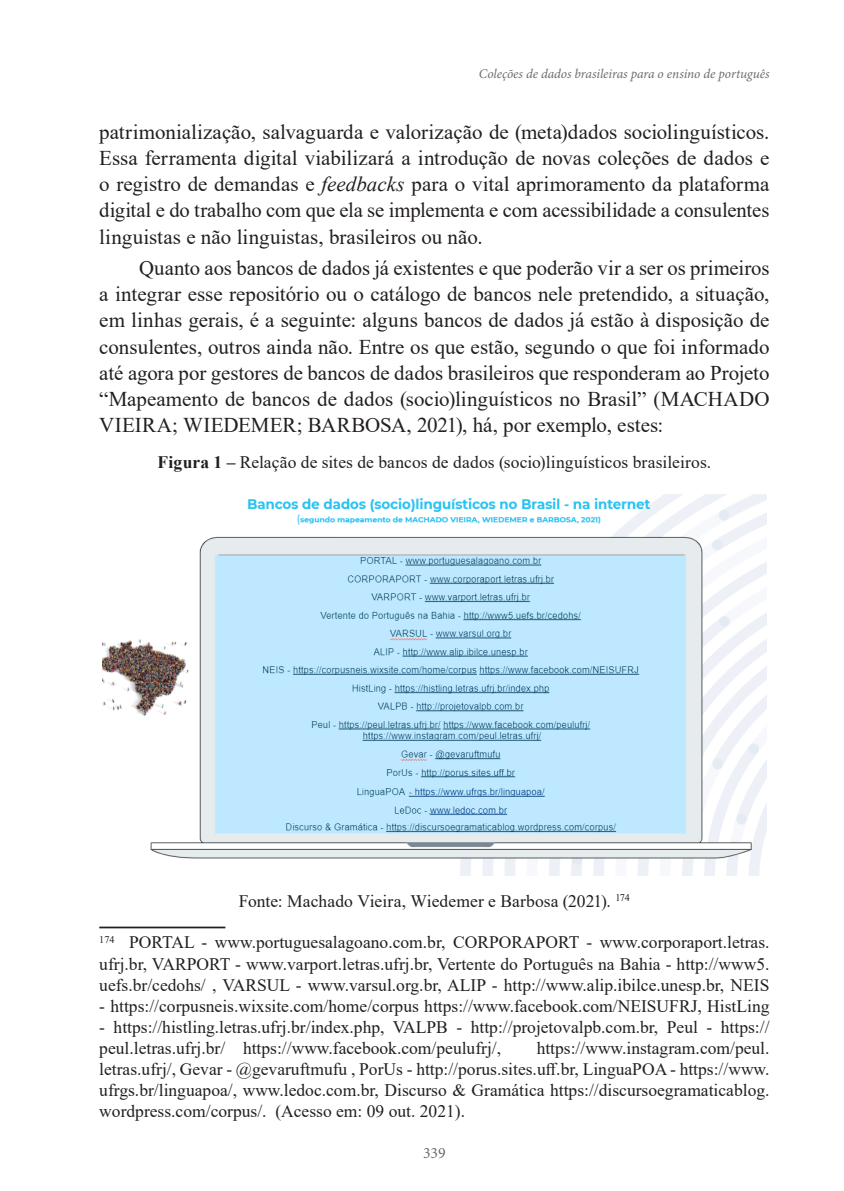
<style>
.page{position:relative;width:844px;height:1191px;background:#fff}
.page>*{position:absolute;margin:0;border:0;box-sizing:border-box;transform-origin:0 0}
.corpo{font:21px/26.2px "Times New Roman";color:#231f20;text-align:justify}
.rodape{font:17.5px/21px "Times New Roman";color:#231f20;text-align:justify}
.figchamada{font:17.5px "Times New Roman";letter-spacing:.005em;color:#231f20}
.legenda{font:17.5px "Times New Roman";letter-spacing:.005em;color:#231f20}
.t1{font:15.75px "Minion Pro";color:#6c6d70}
.t2{font:italic 13.3px "Minion Pro";letter-spacing:-.005em;color:#6c6d70}
.s1{font-style:italic}
.s2{font-weight:700}
</style>
<div class="page">
<img style="left:103px;top:494px;width:662px;height:382px">
<hr style="left:99px;top:926px;width:126px;height:2px;background:#231f20">
<p class="t2" style="left:479px;top:66px;width:292px">Coleções de dados brasileiras para o ensino de português</p>
<p class="corpo" style="left:99px;top:118px;width:671px">patrimonialização, salvaguarda e valorização de (meta)dados sociolinguísticos.<br>Essa ferramenta digital viabilizará a introdução de novas coleções de dados e o registro de demandas e <span class="s1">feedbacks</span> para o vital aprimoramento da plataforma digital e do trabalho com que ela se implementa e com acessibilidade a consulentes linguistas e não linguistas, brasileiros ou não.</p>
<p class="corpo" style="left:99px;top:254px;width:671px;text-indent:40px">Quanto aos bancos de dados já existentes e que poderão vir a ser os primeiros a integrar esse repositório ou o catálogo de bancos nele pretendido, a situação, em linhas gerais, é a seguinte: alguns bancos de dados já estão à disposição de consulentes, outros ainda não. Entre os que estão, segundo o que foi informado até agora por gestores de bancos de dados brasileiros que responderam ao Projeto “Mapeamento de bancos de dados (socio)linguísticos no Brasil” (MACHADO VIEIRA; WIEDEMER; BARBOSA, 2021), há, por exemplo, estes:</p>
<p class="figchamada" style="left:157px;top:450px;width:555px"><span class="s2">Figura 1 –</span> Relação de sites de bancos de dados (socio)linguísticos brasileiros.</p>
<p class="legenda" style="left:239px;top:888px;width:392px">Fonte: Machado Vieira, Wiedemer e Barbosa (2021). <sup>174</sup></p>
<p class="rodape" style="left:99px;top:931px;width:671px"><sup>174</sup> PORTAL - www.portuguesalagoano.com.br, CORPORAPORT - www.corporaport.letras. ufrj.br, VARPORT - www.varport.letras.ufrj.br, Vertente do Português na Bahia - http://www5. uefs.br/cedohs/ , VARSUL - www.varsul.org.br, ALIP - http://www.alip.ibilce.unesp.br, NEIS</p>
<p class="rodape" style="left:99px;top:994px;width:671px">- https://corpusneis.wixsite.com/home/corpus https://www.facebook.com/NEISUFRJ, HistLing</p>
<p class="rodape" style="left:99px;top:1015px;width:671px">- https://histling.letras.ufrj.br/index.php, VALPB - http://projetovalpb.com.br, Peul - https:// peul.letras.ufrj.br/ https://www.facebook.com/peulufrj/,</p>
<p class="rodape" style="left:99px;top:1036px;width:671px;text-indent:437px">https://www.instagram.com/peul. letras.ufrj/, Gevar - @gevaruftmufu , PorUs - http://porus.sites.uff.br, LinguaPOA - https://www. ufrgs.br/linguapoa/, www.ledoc.com.br, Discurso &amp; Gramática https://discursoegramaticablog. wordpress.com/corpus/. (Acesso em: 09 out. 2021).</p>
<p class="t1" style="left:423px;top:1142px;width:24px">339</p>
</div>
